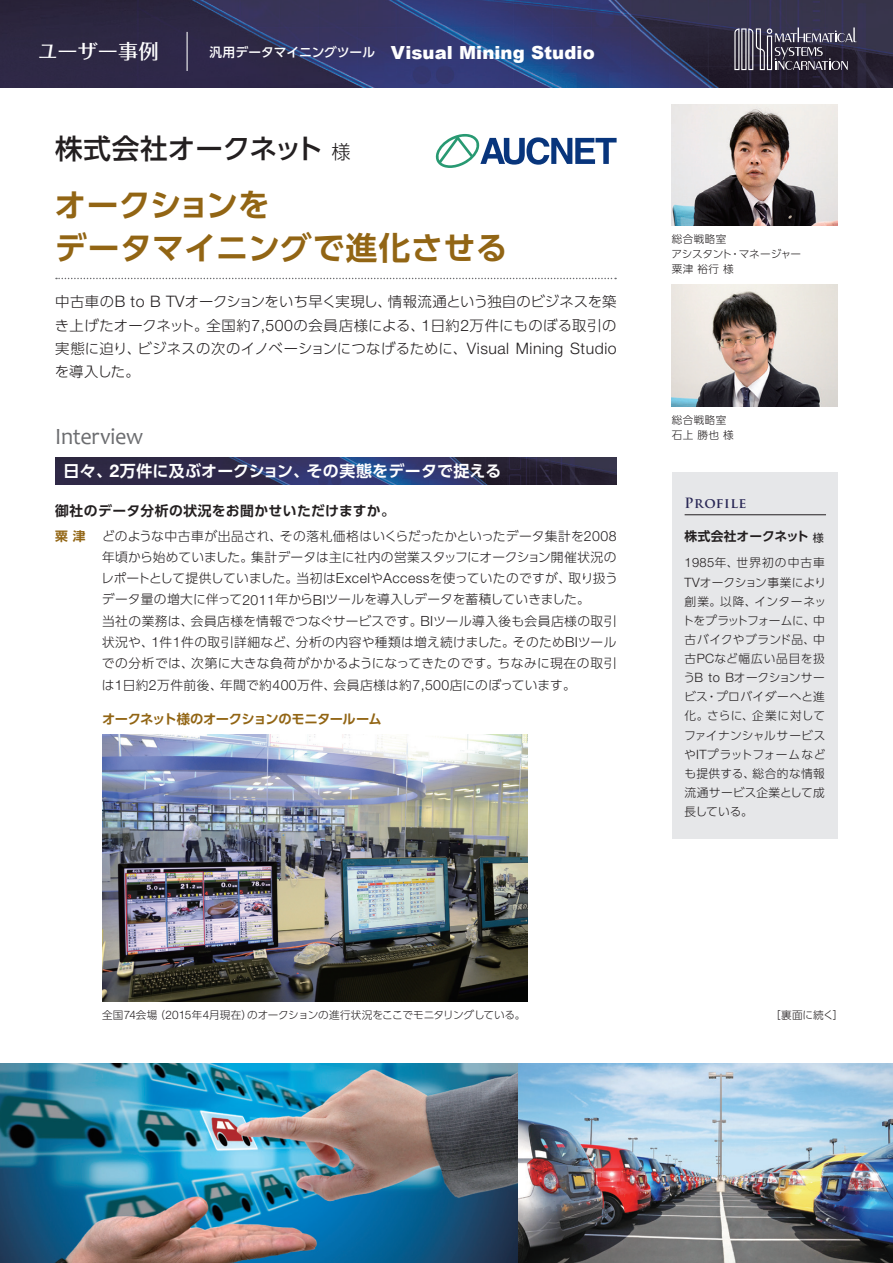
<style>
.page{position:relative;width:893px;height:1263px;background:#fff}
.page>*{position:absolute;margin:0;border:0;box-sizing:border-box;transform-origin:0 0}
.t1{font:700 31.95px/42.5px "UD Shin Go Pro De";letter-spacing:.005em;color:#926514}
.t2{font:500 27.6px "UD Shin Go Pro";color:#231f20}
.t3{font:23.4px "Candara";letter-spacing:-.015em;color:#6c6d70;scale:.95 1}
.t4{font:500 20.25px "Folk Pro";color:#fff}
.t5{font:900 18px "Arial";letter-spacing:.005em;color:#fff}
.t6{font:700 15.9px "UD Shin Go Pro De";letter-spacing:.015em;color:#fff}
.t7{font:300 14.4px/23.4px "UD Shin Go Pro";letter-spacing:.015em;color:#231f20;text-align:justify}
.t8{font:700 13.8px "UD Shin Go Pro De";letter-spacing:.03em;color:#231f20}
.t9{font:700 13.8px "Trajan Pro";letter-spacing:.045em;color:#2b2957}
.t10{font:700 13.35px "UD Shin Go Pro De";letter-spacing:-.045em;color:#926514}
.t11{font:300 12.75px/21.3px "UD Shin Go Pro";letter-spacing:.015em;color:#231f20}
.t12{font:700 12.75px "UD Shin Go Pro De";color:#231f20}
.t13{font:300 11.7px/19.2px "UD Shin Go Pro";letter-spacing:.025em;color:#231f20;text-align:justify}
.t14{font:300 10.65px/14.9px "UD Shin Go Pro";letter-spacing:-.005em;color:#231f20}
.t15{font:300 10.65px/14.9px "UD Shin Go Pro";letter-spacing:.035em;color:#231f20}
.s1{font-family:"UD Shin Go Pro";font-weight:500;font-size:12.75px}
.s2{font-weight:300;font-size:19.2px}
.s3{font-family:"Helvetica Neue";font-size:15.75px}
.s4{font-family:"Helvetica Neue";font-size:17.55px}
.s5{font-family:"UD Shin Go Pro De";font-weight:700;color:#926514}
.s6{font-family:"Helvetica Neue";font-size:14.1px}
.s7{font-family:"UD Shin Go Pro";font-weight:400;font-size:11.1px}
.s8{font-family:"Helvetica Neue";font-size:12.9px}
.s9{font-family:"Helvetica Neue";font-size:11.7px}
</style>
<div class="page">
<img style="left:0;top:0;width:893px;height:87px">
<hr style="left:187px;top:32px;width:1px;height:39px;background:#fff">
<svg style="left:734px;top:27px;width:122px;height:43px"></svg>
<img style="left:0;top:1063px;width:893px;height:200px">
<img style="left:55px;top:457px;width:562px;height:28px">
<div style="left:672px;top:472px;width:166px;height:367px;background:#e6e7e9"></div>
<hr style="left:685px;top:514px;width:141px;height:1px;background:#231f20">
<img style="left:672px;top:285px;width:166px;height:121px">
<img style="left:672px;top:104px;width:166px;height:121px">
<svg style="left:56px;top:278px;width:560px;height:1px"></svg>
<svg style="left:435px;top:134px;width:182px;height:34px"></svg>
<img style="left:102px;top:734px;width:425px;height:267px">
<h3 class="t4" style="left:38px;top:34px;width:123px">ユーザー事例</h3>
<h3 class="t5" style="left:209px;top:42px;width:387px"><span class="s1">汎用データマイニングツール</span> Visual Mining Studio</h3>
<h2 class="t2" style="left:55px;top:126px;width:297px">株式会社オークネット<span class="s2">様</span></h2>
<h1 class="t1" style="left:55px;top:183px;width:455px">オークションを<br>データマイニングで進化させる</h1>
<p class="t7" style="left:55px;top:289px;width:563px">中古車の<span class="s3">B to B TV</span>オークションをいち早く実現し、情報流通という独自のビジネスを築き上げたオークネット。全国約<span class="s3">7,500</span>の会員店様による、<span class="s3">1</span>日約<span class="s3">2</span>万件にものぼる取引の実態に迫り、ビジネスの次のイノベーションにつなげるために、<span class="s3">Visual Mining Studio</span>を導入した。</p>
<h3 class="t3" style="left:55px;top:422px;width:94px">Interview</h3>
<p class="t6" style="left:64px;top:458px;width:439px">日々、<span class="s4">2</span>万件に及ぶオークション、その実態をデータで捉える</p>
<p class="t8" style="left:55px;top:500px;width:341px">御社のデータ分析の状況をお聞かせいただけますか。</p>
<p class="t11" style="left:101px;top:525px;width:518px;text-indent:-46px"><span class="s5">粟津</span> どのような中古車が出品され、その落札価格はいくらだったかといったデータ集計を<span class="s6">2008</span>年頃から始めていました。集計データは主に社内の営業スタッフにオークション開催状況のレポートとして提供していました。当初は<span class="s6">Excel</span>や<span class="s6">Access</span>を使っていたのですが、取り扱うデータ量の増大に伴って<span class="s6">2011</span>年から<span class="s6">BI</span>ツールを導入しデータを蓄積していきました。<br>当社の業務は、会員店様を情報でつなぐサービスです。<span class="s6">BI</span>ツール導入後も会員店様の取引状況や、<span class="s6">1</span>件<span class="s6">1</span>件の取引詳細など、分析の内容や種類は増え続けました。そのため<span class="s6">BI</span>ツールでの分析では、次第に大きな負荷がかかるようになってきたのです。ちなみに現在の取引は<span class="s6">1</span>日約<span class="s6">2</span>万件前後、年間で約<span class="s6">400</span>万件、会員店様は約<span class="s6">7,500</span>店にのぼっています。</p>
<p class="t10" style="left:102px;top:708px;width:281px">オークネット様のオークションのモニタールーム</p>
<p class="t14" style="left:672px;top:231px;width:131px">総合戦略室<br>アシスタント・マネージャー粟津裕行様</p>
<p class="t15" style="left:672px;top:412px;width:63px">総合戦略室石上勝也様</p>
<p class="t9" style="left:685px;top:494px;width:63px">Profile</p>
<p class="t12" style="left:685px;top:526px;width:141px">株式会社オークネット<span class="s7">様</span></p>
<p class="t13" style="left:682px;top:553px;width:145px"><span class="s8">1985</span>年、世界初の中古車<span class="s8">TV</span>オークション事業により創業。以降、インターネットをプラットフォームに、中古バイクやブランド品、中古<span class="s8">PC</span>など幅広い品目を扱う<span class="s8">B to B</span>オークションサービス・プロバイダーへと進化。さらに、企業に対してファイナンシャルサービスや<span class="s8">IT</span>プラットフォームなども提供する、総合的な情報流通サービス企業として成長している。</p>
<p class="t14" style="left:102px;top:1007px;width:425px">全国<span class="s9">74</span>会場（<span class="s9">2015</span>年<span class="s9">4</span>月現在）のオークションの進行状況をここでモニタリングしている。</p>
<p class="t14" style="left:770px;top:1007px;width:75px">［裏面に続く］</p>
</div>
